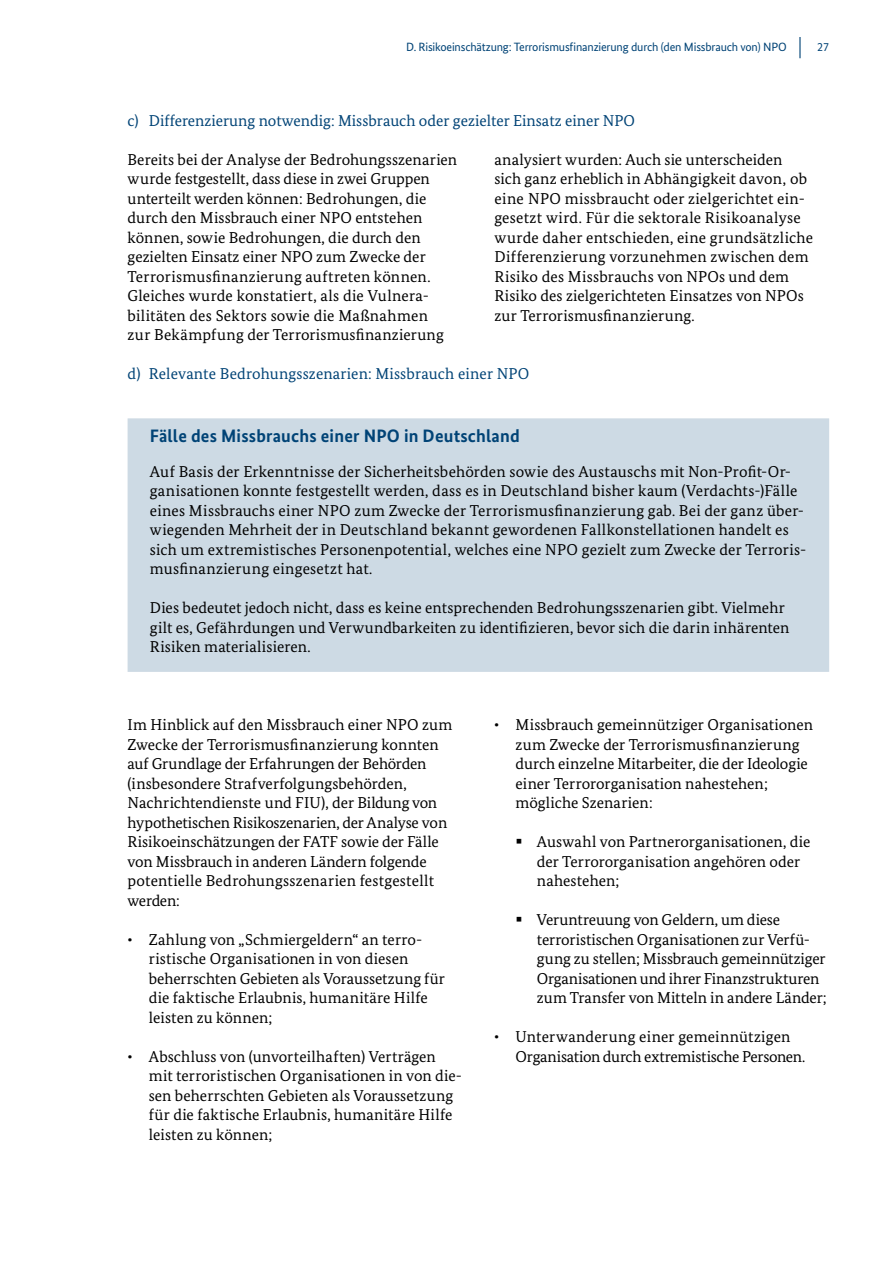
<style>
.page{position:relative;width:893px;height:1263px;background:#fff}
.page>*{position:absolute;margin:0;border:0;box-sizing:border-box;transform-origin:0 0}
.t1{font:700 18px "Bundes Sans";letter-spacing:.01em;color:#004376}
.t2{font:15.75px/19.5px "Bundes Serif";letter-spacing:.005em;color:#000}
.t3{font:15.75px "Bundes Serif";color:#004376}
.t4{font:12px "Bundes Sans";letter-spacing:-.015em;color:#004376}
</style>
<div class="page">
<svg style="left:799px;top:37px;width:1px;height:21px"></svg>
<div style="left:128px;top:418px;width:701px;height:254px;background:#cddae4"></div>
<p class="t4" style="left:406px;top:39px;width:382px">D. Risikoeinschätzung: Terrorismusfinanzierung durch (den Missbrauch von) NPO</p>
<p class="t4" style="left:817px;top:39px;width:13px">27</p>
<p class="t3" style="left:128px;top:111px;width:509px">c) Differenzierung notwendig: Missbrauch oder gezielter Einsatz einer NPO</p>
<p class="t2" style="left:128px;top:149px;width:331px">Bereits bei der Analyse der Bedrohungsszenarien wurde festgestellt, dass diese in zwei Gruppen unterteilt werden können: Bedrohungen, die durch den Missbrauch einer NPO entstehen können, sowie Bedrohungen, die durch den gezielten Einsatz einer NPO zum Zwecke der Terrorismusfinanzierung auftreten können.<br>Gleiches wurde konstatiert, als die Vulnera&shy;bilitäten des Sektors sowie die Maßnahmen<br>zur Bekämpfung der Terrorismusfinanzierung</p>
<p class="t2" style="left:494px;top:149px;width:320px">analysiert wurden: Auch sie unterscheiden<br>sich ganz erheblich in Abhängigkeit davon, ob eine NPO missbraucht oder zielgerichtet ein&shy;gesetzt wird. Für die sektorale Risikoanalyse wurde daher entschieden, eine grundsätzliche Differenzierung vorzunehmen zwischen dem Risiko des Missbrauchs von NPOs und dem Risiko des zielgerichteten Einsatzes von NPOs zur Terrorismusfinanzierung.</p>
<p class="t3" style="left:128px;top:364px;width:403px">d) Relevante Bedrohungsszenarien: Missbrauch einer NPO</p>
<p class="t1" style="left:150px;top:425px;width:371px">Fälle des Missbrauchs einer NPO in Deutschland</p>
<p class="t2" style="left:150px;top:461px;width:658px">Auf Basis der Erkenntnisse der Sicherheitsbehörden sowie des Austauschs mit Non-Profit-Or&shy;ganisationen konnte festgestellt werden, dass es in Deutschland bisher kaum (Verdachts-)Fälle eines Missbrauchs einer NPO zum Zwecke der Terrorismusfinanzierung gab. Bei der ganz über&shy;wiegenden Mehrheit der in Deutschland bekannt gewordenen Fallkonstellationen handelt es sich um extremistisches Personenpotential, welches eine NPO gezielt zum Zwecke der Terroris&shy;musfinanzierung eingesetzt hat.</p>
<p class="t2" style="left:150px;top:598px;width:641px">Dies bedeutet jedoch nicht, dass es keine entsprechenden Bedrohungsszenarien gibt. Vielmehr gilt es, Gefährdungen und Verwundbarkeiten zu identifizieren, bevor sich die darin inhärenten<br>Risiken materialisieren.</p>
<p class="t2" style="left:128px;top:715px;width:326px">Im Hinblick auf den Missbrauch einer NPO zum Zwecke der Terrorismusfinanzierung konnten auf Grundlage der Erfahrungen der Behörden (insbesondere Strafverfolgungsbehörden, Nachrichtendienste und FIU), der Bildung von hypothetischen Risikoszenarien, der Analyse von Risikoeinschätzungen der FATF sowie der Fälle von Missbrauch in anderen Ländern folgende potentielle Bedrohungsszenarien festgestellt werden:</p>
<p class="t2" style="left:149px;top:929px;width:298px;text-indent:-21px">• Zahlung von „Schmiergeldern“ an terro&shy;ristische Organisationen in von diesen beherrschten Gebieten als Voraussetzung für die faktische Erlaubnis, humanitäre Hilfe leisten zu können;</p>
<p class="t2" style="left:149px;top:1046px;width:315px;text-indent:-21px">• Abschluss von (unvorteilhaften) Verträgen mit terroristischen Organisationen in von die&shy;sen beherrschten Gebieten als Voraussetzung für die faktische Erlaubnis, humanitäre Hilfe leisten zu können;</p>
<p class="t2" style="left:516px;top:715px;width:299px;text-indent:-21px">• Missbrauch gemeinnütziger Organisationen zum Zwecke der Terrorismusfinanzierung durch einzelne Mitarbeiter, die der Ideologie einer Terrororganisation nahestehen; mögliche Szenarien:</p>
<p class="t2" style="left:537px;top:832px;width:275px">Auswahl von Partnerorganisationen, die der Terrororganisation angehören oder nahestehen;</p>
<p class="t2" style="left:537px;top:910px;width:291px">Veruntreuung von Geldern, um diese terroristischen Organisationen zur Verfü&shy;gung zu stellen; Missbrauch gemeinnütziger Organisationen und ihrer Finanzstrukturen zum Transfer von Mitteln in andere Länder;</p>
<p class="t2" style="left:516px;top:1027px;width:291px;text-indent:-21px">• Unterwanderung einer gemeinnützigen<br>Organisation durch extremistische Personen.</p>
</div>
